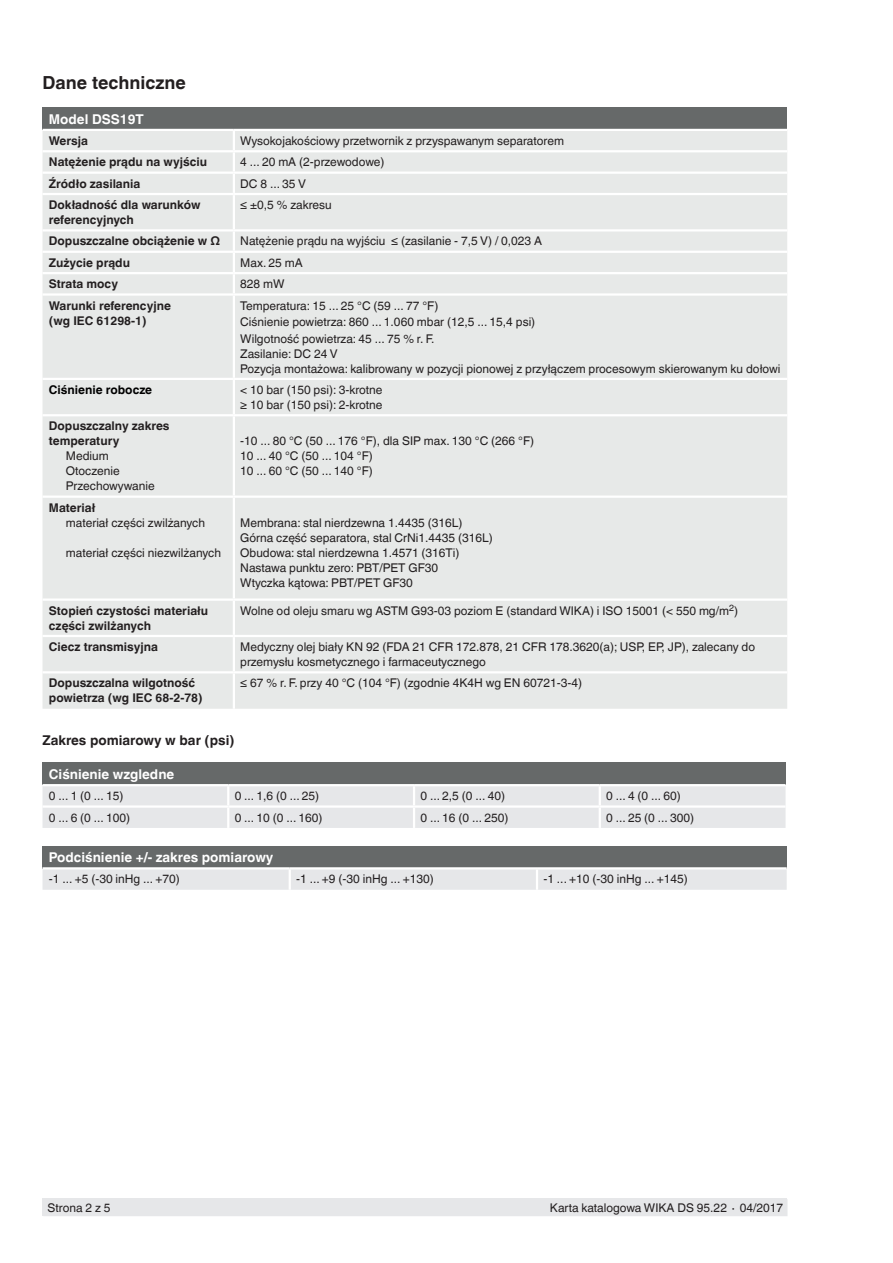
<style>
.page{position:relative;width:893px;height:1263px;background:#fff}
.page>*{position:absolute;margin:0;border:0;box-sizing:border-box;transform-origin:0 0}
.t1{font:700 18px "Helvetica World";color:#231f20}
.t2{font:700 13.5px "Helvetica World";color:#fff}
.t3{font:700 13.5px "Helvetica World";color:#231f20}
.t4{font:12px/15px "Helvetica World";color:#231f20}
.t5{font:700 12px/15px "Helvetica World";color:#231f20}
.t6{font:700 12px "Helvetica World";color:#000}
</style>
<div class="page">
<div style="left:43px;top:1198px;width:744px;height:18px;background:#e6e7e9"></div>
<div style="left:43px;top:107px;width:744px;height:23px;background:#666969"></div>
<div style="left:43px;top:131px;width:744px;height:578px;background:#e7e9e8"></div>
<hr style="left:43px;top:129px;width:191px;height:2px;background:#fff">
<hr style="left:234px;top:129px;width:553px;height:2px;background:#fff">
<hr style="left:233px;top:296px;width:2px;height:82px;background:#fff">
<hr style="left:233px;top:380px;width:2px;height:34px;background:#fff">
<hr style="left:233px;top:601px;width:2px;height:34px;background:#fff">
<hr style="left:234px;top:193px;width:553px;height:2px;background:#fff">
<hr style="left:233px;top:195px;width:2px;height:34px;background:#fff">
<hr style="left:234px;top:229px;width:553px;height:3px;background:#fff">
<hr style="left:234px;top:251px;width:553px;height:2px;background:#fff">
<hr style="left:234px;top:272px;width:553px;height:2px;background:#fff">
<hr style="left:234px;top:293px;width:553px;height:3px;background:#fff">
<hr style="left:234px;top:378px;width:553px;height:2px;background:#fff">
<hr style="left:234px;top:414px;width:553px;height:2px;background:#fff">
<hr style="left:233px;top:416px;width:2px;height:79px;background:#fff">
<hr style="left:234px;top:495px;width:553px;height:3px;background:#fff">
<hr style="left:233px;top:498px;width:2px;height:100px;background:#fff">
<hr style="left:234px;top:598px;width:553px;height:3px;background:#fff">
<hr style="left:234px;top:635px;width:553px;height:2px;background:#fff">
<hr style="left:233px;top:637px;width:2px;height:34px;background:#fff">
<hr style="left:233px;top:673px;width:2px;height:36px;background:#fff">
<svg style="left:233px;top:131px;width:2px;height:19px"></svg>
<hr style="left:43px;top:150px;width:191px;height:2px;background:#fff">
<hr style="left:234px;top:150px;width:553px;height:2px;background:#fff">
<hr style="left:233px;top:152px;width:2px;height:20px;background:#fff">
<hr style="left:43px;top:172px;width:191px;height:2px;background:#fff">
<hr style="left:234px;top:172px;width:553px;height:2px;background:#fff">
<svg style="left:233px;top:174px;width:2px;height:19px"></svg>
<hr style="left:43px;top:193px;width:191px;height:2px;background:#fff">
<hr style="left:43px;top:229px;width:191px;height:3px;background:#fff">
<svg style="left:233px;top:232px;width:2px;height:61px"></svg>
<hr style="left:43px;top:251px;width:191px;height:2px;background:#fff">
<hr style="left:43px;top:272px;width:191px;height:2px;background:#fff">
<hr style="left:43px;top:293px;width:191px;height:3px;background:#fff">
<hr style="left:43px;top:378px;width:191px;height:2px;background:#fff">
<hr style="left:43px;top:414px;width:191px;height:2px;background:#fff">
<hr style="left:43px;top:495px;width:191px;height:3px;background:#fff">
<hr style="left:43px;top:598px;width:191px;height:3px;background:#fff">
<hr style="left:43px;top:635px;width:191px;height:2px;background:#fff">
<hr style="left:43px;top:671px;width:191px;height:2px;background:#fff">
<hr style="left:234px;top:671px;width:553px;height:2px;background:#fff">
<div style="left:43px;top:763px;width:742px;height:22px;background:#666969"></div>
<hr style="left:43px;top:784px;width:185px;height:2px;background:#fff">
<hr style="left:228px;top:784px;width:186px;height:2px;background:#fff">
<hr style="left:414px;top:784px;width:186px;height:2px;background:#fff">
<hr style="left:600px;top:784px;width:185px;height:2px;background:#fff">
<div style="left:43px;top:786px;width:742px;height:42px;background:#e6e7e9"></div>
<hr style="left:43px;top:805px;width:185px;height:3px;background:#fff">
<hr style="left:228px;top:805px;width:186px;height:3px;background:#fff">
<hr style="left:227px;top:808px;width:2px;height:20px;background:#fff">
<hr style="left:414px;top:805px;width:186px;height:3px;background:#fff">
<hr style="left:413px;top:808px;width:2px;height:20px;background:#fff">
<hr style="left:600px;top:805px;width:185px;height:3px;background:#fff">
<hr style="left:599px;top:808px;width:2px;height:20px;background:#fff">
<div style="left:43px;top:846px;width:744px;height:22px;background:#666969"></div>
<div style="left:43px;top:869px;width:744px;height:21px;background:#e6e7e9"></div>
<hr style="left:289px;top:869px;width:2px;height:21px;background:#fff">
<hr style="left:536px;top:869px;width:2px;height:21px;background:#fff">
<hr style="left:43px;top:867px;width:247px;height:2px;background:#fff">
<hr style="left:290px;top:867px;width:247px;height:2px;background:#fff">
<hr style="left:537px;top:867px;width:250px;height:2px;background:#fff">
<h1 class="t1" style="left:43px;top:73px;width:145px">Dane techniczne</h1>
<p class="t2" style="left:49px;top:111px;width:96px">Model DSS19T</p>
<p class="t5" style="left:49px;top:133px;width:41px">Wersja</p>
<p class="t4" style="left:240px;top:133px;width:325px">Wysokojakościowy przetwornik z przyspawanym separatorem</p>
<p class="t5" style="left:49px;top:155px;width:160px">Natężenie prądu na wyjściu</p>
<p class="t4" style="left:240px;top:155px;width:146px">4 ... 20 mA (2-przewodowe)</p>
<p class="t5" style="left:49px;top:176px;width:93px">Źródło zasilania</p>
<p class="t4" style="left:240px;top:176px;width:67px">DC 8 ... 35 V</p>
<p class="t5" style="left:49px;top:197px;width:153px">Dokładność dla warunków referencyjnych</p>
<p class="t4" style="left:240px;top:197px;width:93px">≤ ±0,5 % zakresu</p>
<p class="t5" style="left:49px;top:234px;width:173px">Dopuszczalne obciążenie w Ω</p>
<p class="t4" style="left:240px;top:234px;width:303px">Natężenie prądu na wyjściu ≤ (zasilanie - 7,5 V) / 0,023 A</p>
<p class="t5" style="left:49px;top:255px;width:83px">Zużycie prądu</p>
<p class="t4" style="left:240px;top:255px;width:64px">Max. 25 mA</p>
<p class="t5" style="left:49px;top:276px;width:71px">Strata mocy</p>
<p class="t4" style="left:240px;top:276px;width:46px">828 mW</p>
<p class="t5" style="left:49px;top:298px;width:123px">Warunki referencyjne (wg IEC 61298-1)</p>
<p class="t4" style="left:240px;top:297px;width:297px;line-height:16.5px">Temperatura: 15 ... 25 °C (59 ... 77 °F)<br>Ciśnienie powietrza: 860 ... 1.060 mbar (12,5 ... 15,4 psi)<br>Wilgotność powietrza: 45 ... 75 % r. F.</p>
<p class="t4" style="left:240px;top:346px;width:542px">Zasilanie: DC 24 V<br>Pozycja montażowa: kalibrowany w pozycji pionowej z przyłączem procesowym skierowanym ku dołowi</p>
<p class="t6" style="left:49px;top:383px;width:105px">Ciśnienie robocze</p>
<p class="t4" style="left:240px;top:382px;width:144px">&lt; 10 bar (150 psi): 3-krotne ≥ 10 bar (150 psi): 2-krotne</p>
<p class="t5" style="left:49px;top:419px;width:122px">Dopuszczalny zakres temperatury</p>
<p class="t4" style="left:66px;top:449px;width:90px">Medium<br>Otoczenie<br>Przechowywanie</p>
<p class="t4" style="left:240px;top:434px;width:295px">-10 ... 80 °C (50 ... 176 °F), dla SIP max. 130 °C (266 °F)<br>10 ... 40 °C (50 ... 104 °F)<br>10 ... 60 °C (50 ... 140 °F)</p>
<p class="t5" style="left:49px;top:500px;width:48px">Materiał</p>
<p class="t4" style="left:66px;top:515px;width:141px">materiał części zwilżanych</p>
<p class="t4" style="left:66px;top:545px;width:157px">materiał części niezwilżanych</p>
<p class="t4" style="left:240px;top:515px;width:254px">Membrana: stal nierdzewna 1.4435 (316L)<br>Górna część separatora, stal CrNi1.4435 (316L)<br>Obudowa: stal nierdzewna 1.4571 (316Ti)<br>Nastawa punktu zero: PBT/PET GF30<br>Wtyczka kątowa: PBT/PET GF30</p>
<p class="t5" style="left:49px;top:603px;width:161px">Stopień czystości materiału części zwilżanych</p>
<p class="t4" style="left:240px;top:603px;width:499px">Wolne od oleju smaru wg ASTM G93-03 poziom E (standard WIKA) i ISO 15001 (&lt; 550 mg/m<sup>2</sup>)</p>
<p class="t5" style="left:49px;top:639px;width:111px">Ciecz transmisyjna</p>
<p class="t4" style="left:240px;top:639px;width:516px">Medyczny olej biały KN 92 (FDA 21 CFR 172.878, 21 CFR 178.3620(a); USP, EP, JP), zalecany do przemysłu kosmetycznego i farmaceutycznego</p>
<p class="t5" style="left:49px;top:676px;width:155px">Dopuszczalna wilgotność powietrza (wg IEC 68-2-78)</p>
<p class="t4" style="left:240px;top:676px;width:343px">≤ 67 % r. F. przy 40 °C (104 °F) (zgodnie 4K4H wg EN 60721-3-4)</p>
<p class="t3" style="left:43px;top:732px;width:193px">Zakres pomiarowy w bar (psi)</p>
<p class="t2" style="left:49px;top:766px;width:127px">Ciśnienie wzgledne</p>
<p class="t4" style="left:49px;top:788px;width:76px">0 ... 1 (0 ... 15)</p>
<p class="t4" style="left:235px;top:788px;width:86px">0 ... 1,6 (0 ... 25)</p>
<p class="t4" style="left:420px;top:788px;width:86px">0 ... 2,5 (0 ... 40)</p>
<p class="t4" style="left:606px;top:788px;width:76px">0 ... 4 (0 ... 60)</p>
<p class="t4" style="left:49px;top:810px;width:83px">0 ... 6 (0 ... 100)</p>
<p class="t4" style="left:235px;top:810px;width:89px">0 ... 10 (0 ... 160)</p>
<p class="t4" style="left:420px;top:810px;width:89px">0 ... 16 (0 ... 250)</p>
<p class="t4" style="left:606px;top:810px;width:89px">0 ... 25 (0 ... 300)</p>
<p class="t2" style="left:49px;top:849px;width:226px">Podciśnienie +/- zakres pomiarowy</p>
<p class="t4" style="left:49px;top:872px;width:132px">-1 ... +5 (-30 inHg ... +70)</p>
<p class="t4" style="left:296px;top:872px;width:139px">-1 ... +9 (-30 inHg ... +130)</p>
<p class="t4" style="left:543px;top:872px;width:146px">-1 ... +10 (-30 inHg ... +145)</p>
<p class="t4" style="left:48px;top:1200px;width:65px">Strona 2 z 5</p>
<p class="t4" style="left:550px;top:1200px;width:235px">Karta katalogowa WIKA DS 95.22 ∙ 04/2017</p>
</div>
